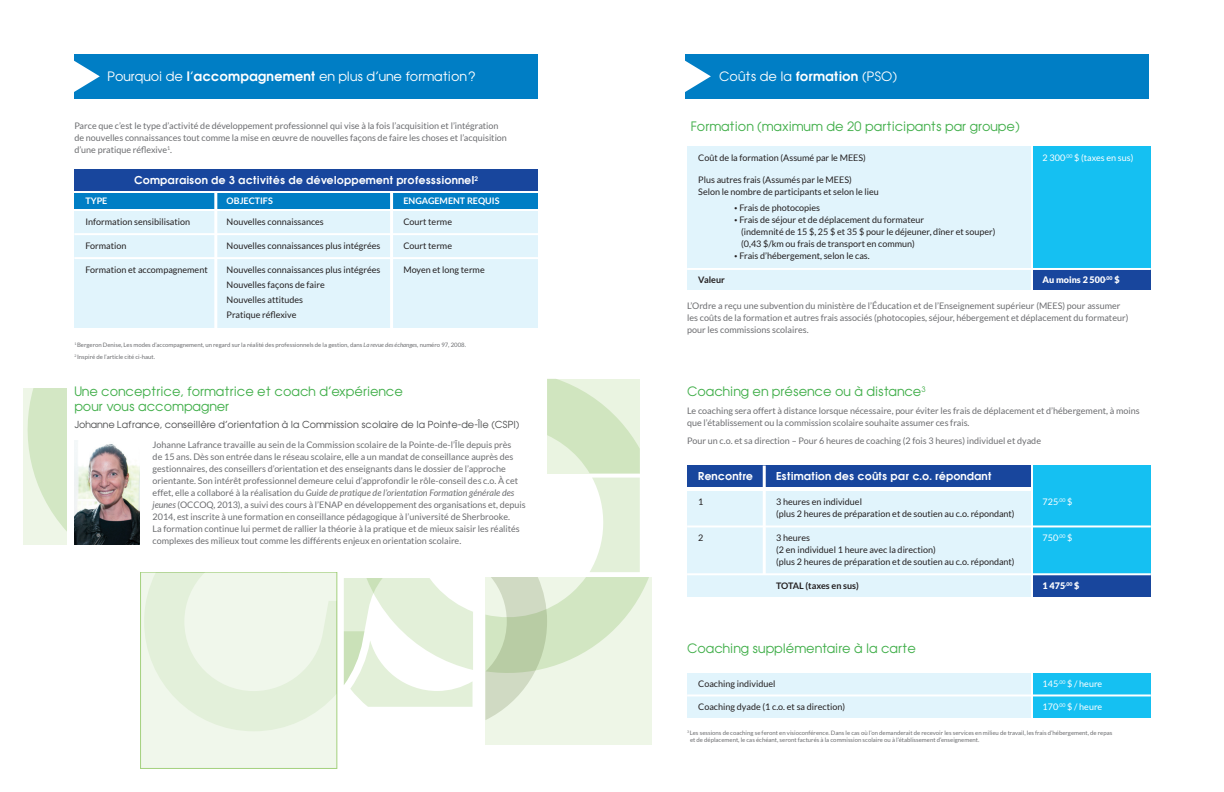
<style>
.page{position:relative;width:1224px;height:792px;background:#fff}
.page>*{position:absolute;margin:0;border:0;box-sizing:border-box;transform-origin:0 0}
.t1{font:12px/15px "Avant Garde";color:#40ae49}
.t2{font:12px "Avant Garde";color:#fff}
.t3{font:10px "Avant Garde Demi";color:#fff}
.t4{font:9px/12px "Lato";color:#6c6d70}
.t5{font:9px/12px "Lato";color:#231f20}
.t6{font:9px "Avant Garde";color:#4b4c4d}
.t7{font:9px "Lato";color:#fff}
.t8{font:700 9px "Lato";color:#fff}
.t9{font:700 9px "Lato";color:#231f20}
.t10{font:900 9px "Lato";color:#fff}
.t11{font:6px/12px "Lato";color:#6c6d70}
.s1{font-family:"Avant Garde Demi"}
.s2{font-style:italic}
.s3{font-size:6px}
</style>
<div class="page">
<div style="left:140px;top:572px;width:197px;height:197px;background:#f0f7eb;border:1px solid #a4d17e"></div>
<div style="left:485px;top:577px;width:167px;height:167px;background:#eef6e7"></div>
<svg style="left:23px;top:378px;width:626px;height:353px"></svg>
<div style="left:341px;top:569px;width:208px;height:6px;background:#fff"></div>
<div style="left:68px;top:218px;width:476px;height:354px;background:#fff"></div>
<div style="left:687px;top:466px;width:343px;height:21px;background:#18469d"></div>
<div style="left:687px;top:147px;width:343px;height:143px;background:#e1f4fc"></div>
<div style="left:687px;top:491px;width:343px;height:106px;background:#e1f4fc"></div>
<div style="left:1033px;top:147px;width:118px;height:122px;background:#15c0f2"></div>
<div style="left:1033px;top:269px;width:118px;height:21px;background:#18469d"></div>
<div style="left:1033px;top:466px;width:118px;height:108px;background:#15c0f2"></div>
<div style="left:1033px;top:574px;width:118px;height:23px;background:#18469d"></div>
<div style="left:74px;top:54px;width:464px;height:45px;background:#007ec5"></div>
<div style="left:685px;top:54px;width:464px;height:45px;background:#007ec5"></div>
<svg style="left:74px;top:60px;width:26px;height:32px"></svg>
<svg style="left:685px;top:60px;width:26px;height:32px"></svg>
<div style="left:74px;top:194px;width:464px;height:15px;background:#007ec5"></div>
<div style="left:74px;top:211px;width:464px;height:117px;background:#e1f4fc"></div>
<div style="left:74px;top:169px;width:464px;height:22px;background:#18469d"></div>
<hr style="left:214px;top:192px;width:3px;height:138px;background:#fff">
<hr style="left:390px;top:192px;width:3px;height:138px;background:#fff">
<hr style="left:74px;top:233px;width:464px;height:2px;background:#fff">
<hr style="left:74px;top:257px;width:464px;height:2px;background:#fff">
<hr style="left:687px;top:268px;width:464px;height:2px;background:#fff">
<div style="left:687px;top:673px;width:343px;height:44px;background:#e1f4fc"></div>
<div style="left:1033px;top:673px;width:118px;height:44px;background:#15c0f2"></div>
<hr style="left:687px;top:694px;width:464px;height:2px;background:#fff">
<hr style="left:763px;top:466px;width:3px;height:108px;background:#fff">
<hr style="left:687px;top:525px;width:464px;height:2px;background:#fff">
<hr style="left:687px;top:573px;width:464px;height:2px;background:#fff">
<img style="left:74px;top:440px;width:66px;height:105px">
<p class="t2" style="left:108px;top:69px;width:370px">Pourquoi de <span class="s1">l’accompagnement</span> en plus d’une formation?</p>
<p class="t2" style="left:719px;top:69px;width:179px">Coûts de la <span class="s1">formation</span> (PSO)</p>
<p class="t4" style="left:74px;top:119px;width:434px">Parce que c’est le type d’activité de développement professionnel qui vise à la fois l’acquisition et l’intégration de nouvelles connaissances tout comme la mise en œuvre de nouvelles façons de faire les choses et l’acquisition d’une pratique réflexive<sup>1</sup>.</p>
<p class="t3" style="left:134px;top:173px;width:346px">Comparaison de 3 activités de développement professsionnel<sup>2</sup></p>
<p class="t8" style="left:85px;top:196px;width:24px">TYPE</p>
<p class="t5" style="left:85px;top:216px;width:106px">Information sensibilisation</p>
<p class="t5" style="left:85px;top:240px;width:43px">Formation</p>
<p class="t5" style="left:85px;top:264px;width:124px">Formation et accompagnement</p>
<p class="t8" style="left:227px;top:196px;width:48px">OBJECTIFS</p>
<p class="t5" style="left:227px;top:216px;width:99px">Nouvelles connaissances</p>
<p class="t5" style="left:227px;top:240px;width:155px">Nouvelles connaissances plus intégrées</p>
<p class="t5" style="left:227px;top:262px;width:155px;line-height:15px">Nouvelles connaissances plus intégrées<br>Nouvelles façons de faire<br>Nouvelles attitudes<br>Pratique réflexive</p>
<p class="t8" style="left:403px;top:196px;width:98px">ENGAGEMENT REQUIS</p>
<p class="t5" style="left:403px;top:216px;width:50px">Court terme</p>
<p class="t5" style="left:403px;top:240px;width:50px">Court terme</p>
<p class="t5" style="left:403px;top:264px;width:83px">Moyen et long terme</p>
<p class="t11" style="left:74px;top:338px;width:393px"><sup>1</sup> Bergeron Denise, Les modes d’accompagnement, un regard sur la réalité des professionnels de la gestion, dans <span class="s2">La revue des échanges,</span> numéro 97, 2008.<br><sup>2</sup> Inspiré de l’article cité ci-haut.</p>
<p class="t1" style="left:74px;top:384px;width:330px">Une conceptrice, formatrice et coach d’expérience pour vous accompagner</p>
<p class="t6" style="left:74px;top:418px;width:446px">Johanne Lafrance, conseillère d’orientation à la Commission scolaire de la Pointe-de-Île (CSPI)</p>
<p class="t4" style="left:153px;top:438px;width:374px">Johanne Lafrance travaille au sein de la Commission scolaire de la Pointe-de-l’Île depuis près<br>de 15 ans. Dès son entrée dans le réseau scolaire, elle a un mandat de conseillance auprès des gestionnaires, des conseillers d’orientation et des enseignants dans le dossier de l’approche orientante. Son intérêt professionnel demeure celui d’approfondir le rôle-conseil des c.o. À cet effet, elle a collaboré à la réalisation du <span class="s2">Guide de pratique de l’orientation Formation générale des jeunes</span> (OCCOQ, 2013), a suivi des cours à l’ENAP en développement des organisations et, depuis 2014, est inscrite à une formation en conseillance pédagogique à l’université de Sherbrooke.<br>La formation continue lui permet de rallier la théorie à la pratique et de mieux saisir les réalités complexes des milieux tout comme les différents enjeux en orientation scolaire.</p>
<p class="t1" style="left:691px;top:119px;width:330px">Formation (maximum de 20 participants par groupe)</p>
<p class="t5" style="left:698px;top:152px;width:169px">Coût de la formation (Assumé par le MEES)</p>
<p class="t5" style="left:698px;top:174px;width:182px">Plus autres frais (Assumés par le MEES)<br>Selon le nombre de participants et selon le lieu</p>
<p class="t5" style="left:734px;top:202px;width:87px"><span class="s3">•</span> Frais de photocopies</p>
<p class="t5" style="left:741px;top:214px;width:256px;text-indent:-7px"><span class="s3">•</span> Frais de séjour et de déplacement du formateur<br>(indemnité de 15 $, 25 $ et 35 $ pour le déjeuner, dîner et souper) (0,43 $/km ou frais de transport en commun)</p>
<p class="t5" style="left:734px;top:250px;width:137px"><span class="s3">•</span> Frais d’hébergement, selon le cas.</p>
<p class="t9" style="left:698px;top:275px;width:28px">Valeur</p>
<p class="t7" style="left:1043px;top:153px;width:92px">2 300<sup>,00</sup> $ (taxes en sus)</p>
<p class="t10" style="left:1043px;top:274px;width:78px">Au moins 2 500<sup>,00</sup> $</p>
<p class="t4" style="left:687px;top:300px;width:443px">L’Ordre a reçu une subvention du ministère de l’Éducation et de l’Enseignement supérieur (MEES) pour assumer les coûts de la formation et autres frais associés (photocopies, séjour, hébergement et déplacement du formateur) pour les commissions scolaires.</p>
<p class="t1" style="left:687px;top:384px;width:240px">Coaching en présence ou à distance<sup>3</sup></p>
<p class="t4" style="left:687px;top:404px;width:454px">Le coaching sera offert à distance lorsque nécessaire, pour éviter les frais de déplacement et d’hébergement, à moins que l’établissement ou la commission scolaire souhaite assumer ces frais.</p>
<p class="t4" style="left:687px;top:434px;width:355px">Pour un c.o. et sa direction – Pour 6 heures de coaching (2 fois 3 heures) individuel et dyade</p>
<p class="t3" style="left:698px;top:470px;width:56px">Rencontre</p>
<p class="t5" style="left:698px;top:496px;width:7px">1</p>
<p class="t5" style="left:698px;top:532px;width:7px">2</p>
<p class="t3" style="left:776px;top:470px;width:217px">Estimation des coûts par c.o. répondant</p>
<p class="t5" style="left:776px;top:496px;width:240px">3 heures en individuel<br>(plus 2 heures de préparation et de soutien au c.o. répondant)</p>
<p class="t5" style="left:776px;top:532px;width:240px">3 heures<br>(2 en individuel 1 heure avec la direction)<br>(plus 2 heures de préparation et de soutien au c.o. répondant)</p>
<p class="t9" style="left:776px;top:581px;width:84px">TOTAL (taxes en sus)</p>
<p class="t1" style="left:687px;top:641px;width:230px">Coaching supplémentaire à la carte</p>
<p class="t5" style="left:698px;top:678px;width:79px">Coaching individuel</p>
<p class="t5" style="left:698px;top:701px;width:148px">Coaching dyade (1 c.o. et sa direction)</p>
<p class="t7" style="left:1043px;top:497px;width:31px">725<sup>,00</sup> $</p>
<p class="t7" style="left:1043px;top:533px;width:31px">750<sup>,00</sup> $</p>
<p class="t10" style="left:1043px;top:581px;width:38px">1 475<sup>,00</sup> $</p>
<p class="t7" style="left:1043px;top:679px;width:61px">145<sup>,00</sup> $ / heure</p>
<p class="t7" style="left:1043px;top:702px;width:61px">170<sup>,00</sup> $ / heure</p>
<p class="t11" style="left:690px;top:729px;width:424px;line-height:7px;text-indent:-3px"><sup>3</sup> Les sessions de coaching se feront en visioconférence. Dans le cas où l’on demanderait de recevoir les services en milieu de travail, les frais d’hébergement, de repas et de déplacement, le cas échéant, seront facturés à la commission scolaire ou à l’établissement d’enseignement.</p>
</div>
